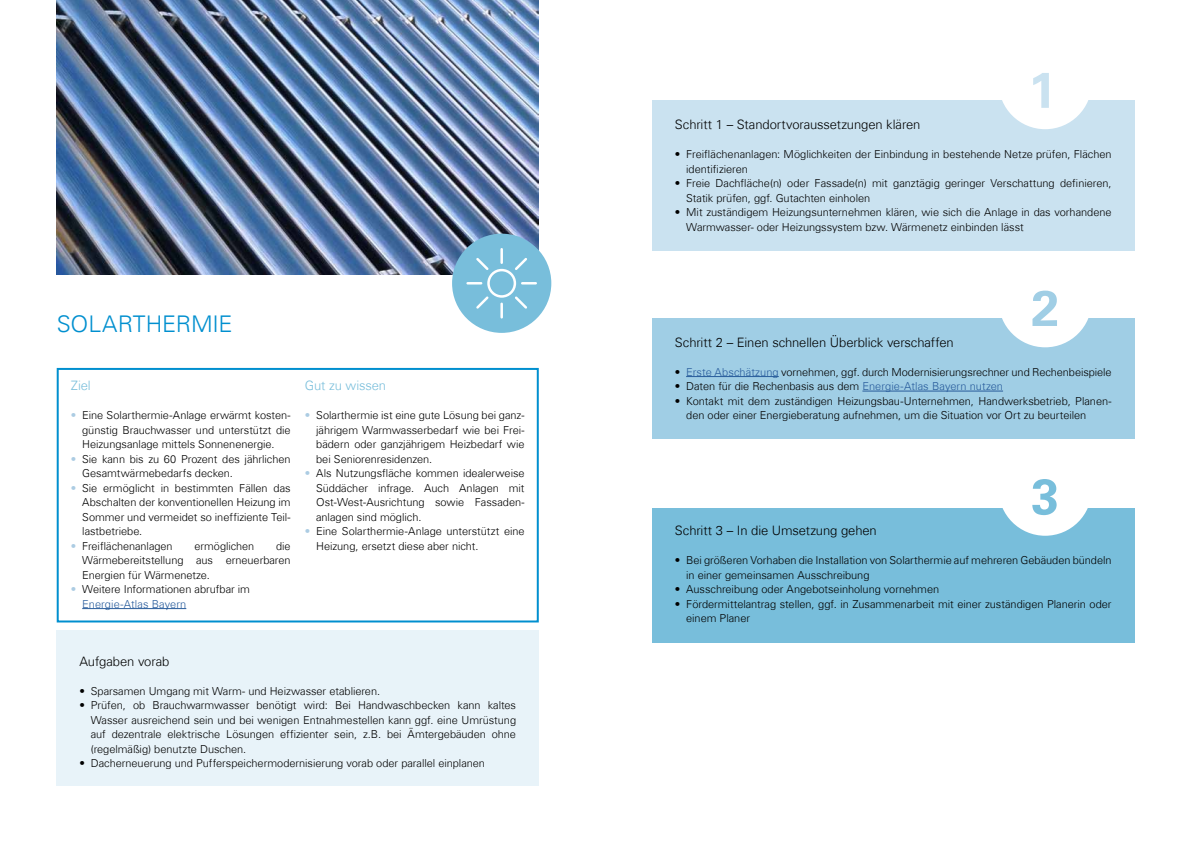
<style>
.page{position:relative;width:1191px;height:842px;background:#fff}
.page>*{position:absolute;margin:0;border:0;box-sizing:border-box;transform-origin:0 0}
.t1{font:700 50px "Univers Com 65";color:#cae2f0}
.t2{font:700 50px "Univers Com 65";color:#a0cee5}
.t3{font:700 50px "Univers Com 65";color:#78bedb}
.t4{font:300 23px "Univers Com 45";letter-spacing:-.005em;color:#008fcf}
.t5{font:300 13px "Univers Com 45";letter-spacing:-.01em;color:#000}
.t6{font:300 13px "Univers Com 45";letter-spacing:-.01em;color:#78bedb}
.t7{font:300 11px/14.5px "Univers Com 45";letter-spacing:-.005em;color:#000}
.s1{color:#accce3}
.s2{color:#275b9b}
</style>
<div class="page">
<div style="left:57px;top:630px;width:482px;height:155px;background:#e8f3f9"></div>
<div style="left:652px;top:508px;width:482px;height:134px;background:#78bedb"></div>
<img style="left:57px;top:0;width:482px;height:275px">
<div style="left:998px;top:443px;width:93px;height:93px;background:#fff;border-radius:50%"></div>
<div style="left:652px;top:318px;width:482px;height:121px;background:#a0cee5"></div>
<hr style="left:686px;top:376px;width:92px;height:1px;background:#275b9b">
<hr style="left:862px;top:391px;width:141px;height:1px;background:#275b9b">
<div style="left:998px;top:254px;width:93px;height:93px;background:#fff;border-radius:50%"></div>
<div style="left:652px;top:101px;width:482px;height:150px;background:#cae2f0"></div>
<div style="left:998px;top:36px;width:93px;height:93px;background:#fff;border-radius:50%"></div>
<hr style="left:82px;top:608px;width:104px;height:1px;background:#275b9b">
<div style="left:57px;top:368px;width:482px;height:254px;border:2px solid #008fcf"></div>
<img style="left:452px;top:234px;width:99px;height:99px">
<h2 class="t4" style="left:57px;top:310px;width:177px">SOLARTHERMIE</h2>
<p class="t6" style="left:71px;top:378px;width:21px">Ziel</p>
<p class="t7" style="left:82px;top:408px;width:210px;text-align:justify;text-indent:-11px"><span class="s1">•</span> Eine Solarthermie-Anlage erwärmt kosten&shy;günstig Brauchwasser und unterstützt die Heizungsanlage mittels Sonnenenergie.</p>
<p class="t7" style="left:82px;top:452px;width:210px;text-indent:-11px"><span class="s1">•</span> Sie kann bis zu 60 Prozent des jährlichen<br>Gesamtwärmebedarfs decken.</p>
<p class="t7" style="left:82px;top:481px;width:210px;text-align:justify;text-indent:-11px"><span class="s1">•</span> Sie ermöglicht in bestimmten Fällen das Abschalten der konventionellen Heizung im Sommer und vermeidet so ineffiziente Teil&shy;lastbetriebe.</p>
<p class="t7" style="left:71px;top:539px;width:103px"><span class="s1">•</span> Freiflächenanlagen</p>
<p class="t7" style="left:194px;top:539px;width:61px">ermöglichen</p>
<p class="t7" style="left:82px;top:539px;width:210px;text-align:justify;text-indent:194px">die Wärmebereitstellung aus erneuerbaren Energien für Wärmenetze.</p>
<p class="t7" style="left:82px;top:582px;width:169px;text-indent:-11px"><span class="s1">•</span> Weitere Informationen abrufbar im<br><span class="s2">Energie-Atlas Bayern</span></p>
<p class="t6" style="left:305px;top:378px;width:83px">Gut zu wissen</p>
<p class="t7" style="left:316px;top:408px;width:210px;text-align:justify;text-indent:-11px"><span class="s1">•</span> Solarthermie ist eine gute Lösung bei ganz&shy;jährigem Warmwasserbedarf wie bei Frei&shy;bädern oder ganzjährigem Heizbedarf wie bei Seniorenresidenzen.</p>
<p class="t7" style="left:316px;top:466px;width:210px;text-align:justify;text-indent:-11px"><span class="s1">•</span> Als Nutzungsfläche kommen idealerweise Süddächer infrage. Auch Anlagen mit Ost-West-Ausrichtung sowie Fassaden&shy;anlagen sind möglich.</p>
<p class="t7" style="left:316px;top:524px;width:210px;text-indent:-11px"><span class="s1">•</span> Eine Solarthermie-Anlage unterstützt eine<br>Heizung, ersetzt diese aber nicht.</p>
<p class="t5" style="left:79px;top:653px;width:91px">Aufgaben vorab</p>
<p class="t7" style="left:79px;top:684px;width:302px">• Sparsamen Umgang mit Warm- und Heizwasser etablieren.</p>
<p class="t7" style="left:91px;top:698px;width:427px;text-align:justify;text-indent:-11px">• Prüfen, ob Brauchwarmwasser benötigt wird: Bei Handwaschbecken kann kaltes Wasser ausreichend sein und bei wenigen Entnahmestellen kann ggf. eine Umrüstung auf dezentrale elektrische Lösungen effizienter sein, z.B. bei Ämtergebäuden ohne (regelmäßig) benutzte Duschen.</p>
<p class="t7" style="left:79px;top:756px;width:407px">• Dacherneuerung und Pufferspeichermodernisierung vorab oder parallel einplanen</p>
<h1 class="t1" style="left:1028px;top:60px;width:29px">1</h1>
<p class="t5" style="left:675px;top:117px;width:247px">Schritt 1 – Standortvoraussetzungen klären</p>
<p class="t7" style="left:686px;top:147px;width:427px;text-indent:-11px">• Freiflächenanlagen: Möglichkeiten der Einbindung in bestehende Netze prüfen, Flächen identifizieren</p>
<p class="t7" style="left:686px;top:176px;width:427px;text-indent:-11px">• Freie Dachfläche(n) oder Fassade(n) mit ganztägig geringer Verschattung definieren,<br>Statik prüfen, ggf. Gutachten einholen</p>
<p class="t7" style="left:686px;top:205px;width:427px;text-indent:-11px">• Mit zuständigem Heizungsunternehmen klären, wie sich die Anlage in das vorhandene<br>Warmwasser- oder Heizungssystem bzw. Wärmenetz einbinden lässt</p>
<h1 class="t2" style="left:1031px;top:279px;width:29px">2</h1>
<p class="t5" style="left:675px;top:334px;width:280px">Schritt 2 – Einen schnellen Überblick verschaffen</p>
<p class="t7" style="left:675px;top:365px;width:438px">• <span class="s2">Erste Abschätzung</span> vornehmen, ggf. durch Modernisierungsrechner und Rechenbeispiele</p>
<p class="t7" style="left:675px;top:379px;width:330px">• Daten für die Rechenbasis aus dem <span class="s2">Energie-Atlas Bayern nutzen</span></p>
<p class="t7" style="left:686px;top:394px;width:427px;text-indent:-11px">• Kontakt mit dem zuständigen Heizungsbau-Unternehmen, Handwerksbetrieb, Planen&shy;den oder einer Energieberatung aufnehmen, um die Situation vor Ort zu beurteilen</p>
<h1 class="t3" style="left:1031px;top:467px;width:29px">3</h1>
<p class="t5" style="left:675px;top:523px;width:203px">Schritt 3 – In die Umsetzung gehen</p>
<p class="t7" style="left:686px;top:553px;width:427px;text-indent:-11px">• Bei größeren Vorhaben die Installation von Solarthermie auf mehreren Gebäuden bündeln in einer gemeinsamen Ausschreibung</p>
<p class="t7" style="left:675px;top:582px;width:266px">• Ausschreibung oder Angebotseinholung vornehmen</p>
<p class="t7" style="left:686px;top:597px;width:427px;text-indent:-11px">• Fördermittelantrag stellen, ggf. in Zusammenarbeit mit einer zuständigen Planerin oder einem Planer</p>
</div>
